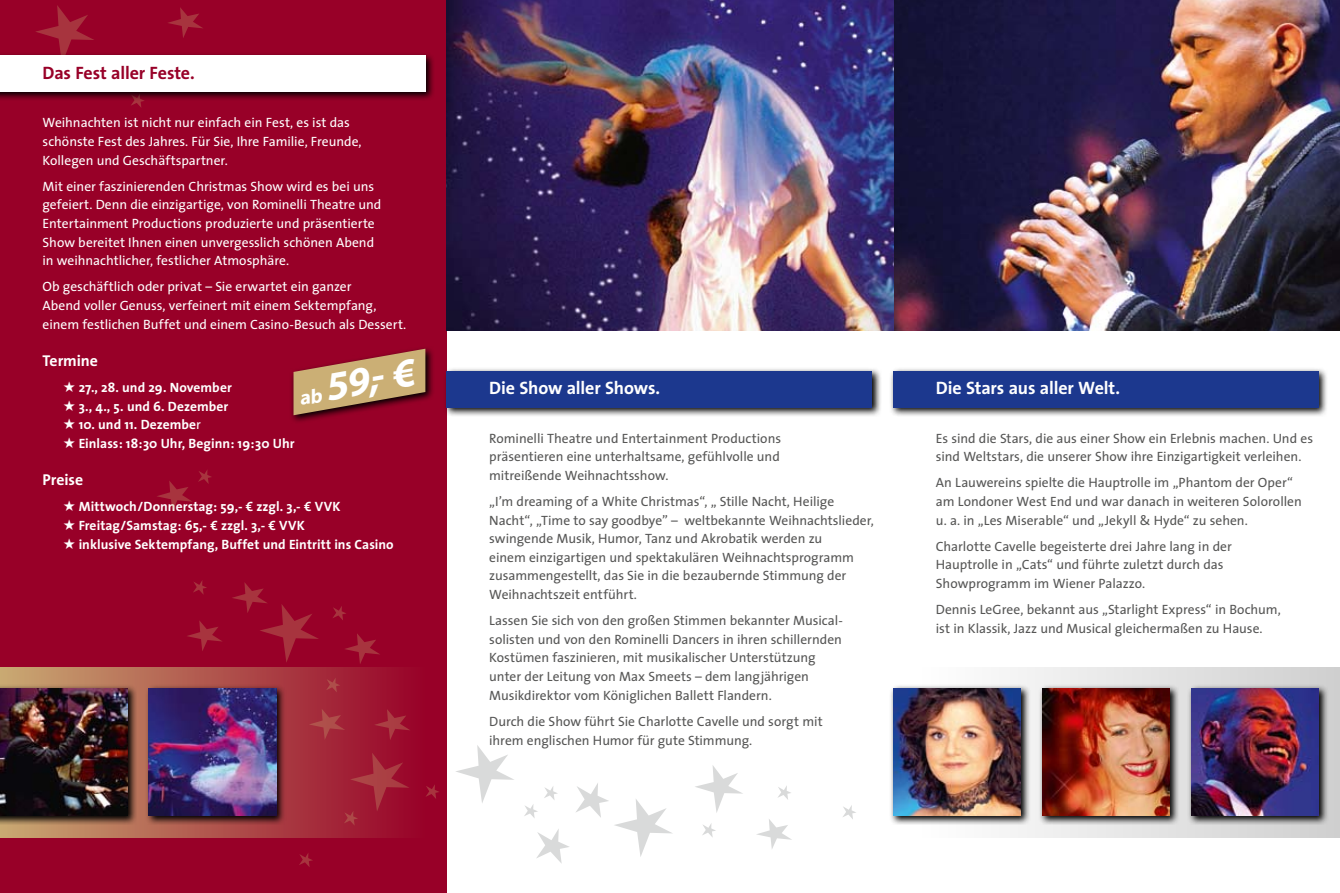
<style>
.page{position:relative;width:1340px;height:893px;background:#fff}
.page>*{position:absolute;margin:0;border:0;box-sizing:border-box;transform-origin:0 0}
.t1{font:italic 700 40.5px "Myriad Pro";color:#fff}
.t2{font:700 18px "The Sans";letter-spacing:-.005em;color:#fff}
.t3{font:700 18px "The Sans";letter-spacing:-.01em;color:#980028}
.t4{font:700 15.75px "The Sans";letter-spacing:-.005em;color:#fff}
.t5{font:13.5px/18.6px "The Sans";letter-spacing:-.005em;color:#565655}
.t6{font:13.5px/18.6px "The Sans";color:#fff}
.t7{font:700 13.5px/18.6px "The Sans";letter-spacing:.005em;color:#fff}
.s1{font-family:"Button Button AOE";font-weight:400}
.s2{font-weight:400}
.s3{font-family:"Thesis Euro";font-weight:400}
.s4{font-size:20.25px}
</style>
<div class="page">
<div style="left:0;top:0;width:446px;height:893px;background:#980028"></div>
<div style="left:0;top:667px;width:424px;height:170px;background:linear-gradient(to right,#c9aa72,#980228)"></div>
<div style="left:914px;top:667px;width:425px;height:170px;background:linear-gradient(to right,#fff,#cfcfcf)"></div>
<img style="left:893px;top:0;width:446px;height:331px">
<svg style="left:291px;top:348px;width:142px;height:74px"></svg>
<svg style="left:293px;top:349px;width:132px;height:66px"></svg>
<svg style="left:0;top:684px;width:137px;height:141px;background:#7e5740"></svg>
<img style="left:0;top:688px;width:128px;height:128px">
<svg style="left:445px;top:367px;width:436px;height:50px"></svg>
<div style="left:446px;top:371px;width:426px;height:36px;background:#1c388e"></div>
<svg style="left:890px;top:369px;width:437px;height:47px;background:#9fa2aa"></svg>
<div style="left:893px;top:371px;width:425px;height:36px;background:#1c388e"></div>
<svg style="left:1187px;top:684px;width:141px;height:141px;background:#949497"></svg>
<img style="left:1191px;top:688px;width:127px;height:128px">
<svg style="left:1038px;top:684px;width:141px;height:141px;background:#a19f9e"></svg>
<img style="left:1042px;top:688px;width:127px;height:128px">
<svg style="left:891px;top:684px;width:139px;height:141px;background:#a4a4a5"></svg>
<img style="left:893px;top:688px;width:127px;height:128px">
<svg style="left:756px;top:819px;width:36px;height:30px"></svg>
<svg style="left:695px;top:765px;width:48px;height:48px"></svg>
<svg style="left:778px;top:786px;width:13px;height:14px"></svg>
<svg style="left:702px;top:823px;width:14px;height:14px"></svg>
<svg style="left:456px;top:745px;width:58px;height:58px"></svg>
<svg style="left:524px;top:783px;width:149px;height:80px"></svg>
<svg style="left:843px;top:805px;width:13px;height:14px"></svg>
<svg style="left:309px;top:709px;width:36px;height:31px"></svg>
<svg style="left:345px;top:634px;width:35px;height:30px"></svg>
<svg style="left:168px;top:7px;width:35px;height:31px"></svg>
<svg style="left:187px;top:621px;width:35px;height:30px"></svg>
<svg style="left:232px;top:582px;width:87px;height:80px"></svg>
<svg style="left:36px;top:5px;width:58px;height:47px"></svg>
<svg style="left:333px;top:606px;width:13px;height:14px"></svg>
<svg style="left:131px;top:102px;width:11px;height:6px"></svg>
<svg style="left:344px;top:753px;width:65px;height:73px"></svg>
<svg style="left:193px;top:580px;width:14px;height:15px"></svg>
<svg style="left:299px;top:853px;width:14px;height:14px"></svg>
<svg style="left:326px;top:677px;width:14px;height:15px"></svg>
<svg style="left:374px;top:709px;width:36px;height:31px"></svg>
<svg style="left:426px;top:785px;width:13px;height:14px"></svg>
<svg style="left:157px;top:470px;width:55px;height:41px"></svg>
<svg style="left:0;top:52px;width:434px;height:50px"></svg>
<div style="left:0;top:56px;width:425px;height:36px;background:#fff"></div>
<svg style="left:145px;top:684px;width:141px;height:141px;background:#7a393b"></svg>
<img style="left:149px;top:688px;width:127px;height:128px">
<img style="left:446px;top:0;width:447px;height:331px">
<h2 class="t3" style="left:43px;top:58px;width:154px">Das Fest aller Feste.</h2>
<p class="t6" style="left:43px;top:113px;width:320px">Weihnachten ist nicht nur einfach ein Fest, es ist das schönste Fest des Jahres. Für Sie, Ihre Familie, Freunde,<br>Kollegen und Geschäftspartner.</p>
<p class="t6" style="left:43px;top:177px;width:340px">Mit einer faszinierenden Christmas Show wird es bei uns gefeiert. Denn die einzigartige, von Rominelli Theatre und Entertainment Productions produzierte und präsentierte Show bereitet Ihnen einen unvergesslich schönen Abend in weihnachtlicher, festlicher Atmosphäre.</p>
<p class="t6" style="left:43px;top:277px;width:365px">Ob geschäftlich oder privat – Sie erwartet ein ganzer<br>Abend voller Genuss, verfeinert mit einem Sektempfang, einem festlichen Buffet und einem Casino-Besuch als Dessert.</p>
<p class="t4" style="left:43px;top:347px;width:57px">Termine</p>
<p class="t7" style="left:64px;top:378px;width:232px"><span class="s1">Z</span> 27., 28. und 29. November<br><span class="s1">Z</span> 3., 4., 5. und 6. Dezember<br><span class="s1">Z</span> 10. und 11. Dezembe<span class="s2">r<br></span><span class="s1">Z</span> Einlass: 18:30 Uhr, Beginn: 19:30 Uhr</p>
<p class="t4" style="left:43px;top:467px;width:42px">Preise</p>
<p class="t7" style="left:64px;top:497px;width:331px"><span class="s1">Z</span> Mittwoch/Donnerstag: 59,- <span class="s3">f</span> zzgl. 3,- <span class="s3">f</span> VVK<br><span class="s1">Z</span> Freitag/Samstag: 65,- <span class="s3">f</span> zzgl. 3,- <span class="s3">f</span> VVK<br><span class="s1">Z</span> inklusive Sektempfang, Buffet und Eintritt ins Casino</p>
<h1 class="t1" style="left:293px;top:366px;width:119px;rotate:-10deg"><span class="s4">ab</span> 59,- €</h1>
<h2 class="t2" style="left:489px;top:373px;width:172px">Die Show aller Shows.</h2>
<h2 class="t2" style="left:935px;top:373px;width:186px">Die Stars aus aller Welt.</h2>
<p class="t5" style="left:935px;top:428px;width:379px">Es sind die Stars, die aus einer Show ein Erlebnis machen. Und es sind Weltstars, die unserer Show ihre Einzigartigkeit verleihen.</p>
<p class="t5" style="left:935px;top:473px;width:367px">An Lauwereins spielte die Hauptrolle im „Phantom der Oper“ am Londoner West End und war danach in weiteren Solorollen u. a. in „Les Miserable“ und „Jekyll &amp; Hyde“ zu sehen.</p>
<p class="t5" style="left:935px;top:537px;width:297px">Charlotte Cavelle begeisterte drei Jahre lang in der<br>Hauptrolle in „Cats“ und führte zuletzt durch das<br>Showprogramm im Wiener Palazzo.</p>
<p class="t5" style="left:935px;top:600px;width:346px">Dennis LeGree, bekannt aus „Starlight Express“ in Bochum, ist in Klassik, Jazz und Musical gleichermaßen zu Hause.</p>
<p class="t5" style="left:489px;top:428px;width:293px;text-align:justify">Rominelli Theatre und Entertainment Productions präsentieren eine unterhaltsame, gefühlvolle und mitreißende Weihnachtsshow.</p>
<p class="t5" style="left:489px;top:492px;width:386px">„I’m dreaming of a White Christmas“, „ Stille Nacht, Heilige Nacht“, „Time to say goodbye” – weltbekannte Weihnachtslieder, swingende Musik, Humor, Tanz und Akrobatik werden zu<br>einem einzigartigen und spektakulären Weihnachtsprogramm zusammengestellt, das Sie in die bezaubernde Stimmung der Weihnachtszeit entführt.</p>
<p class="t5" style="left:489px;top:611px;width:355px">Lassen Sie sich von den großen Stimmen bekannter Musical&shy;solisten und von den Rominelli Dancers in ihren schillernden Kostümen faszinieren, mit musikalischer Unterstützung unter der Leitung von Max Smeets – dem langjährigen Musikdirektor vom Königlichen Ballett Flandern.</p>
<p class="t5" style="left:489px;top:712px;width:335px">Durch die Show führt Sie Charlotte Cavelle und sorgt mit ihrem englischen Humor für gute Stimmung.</p>
</div>
